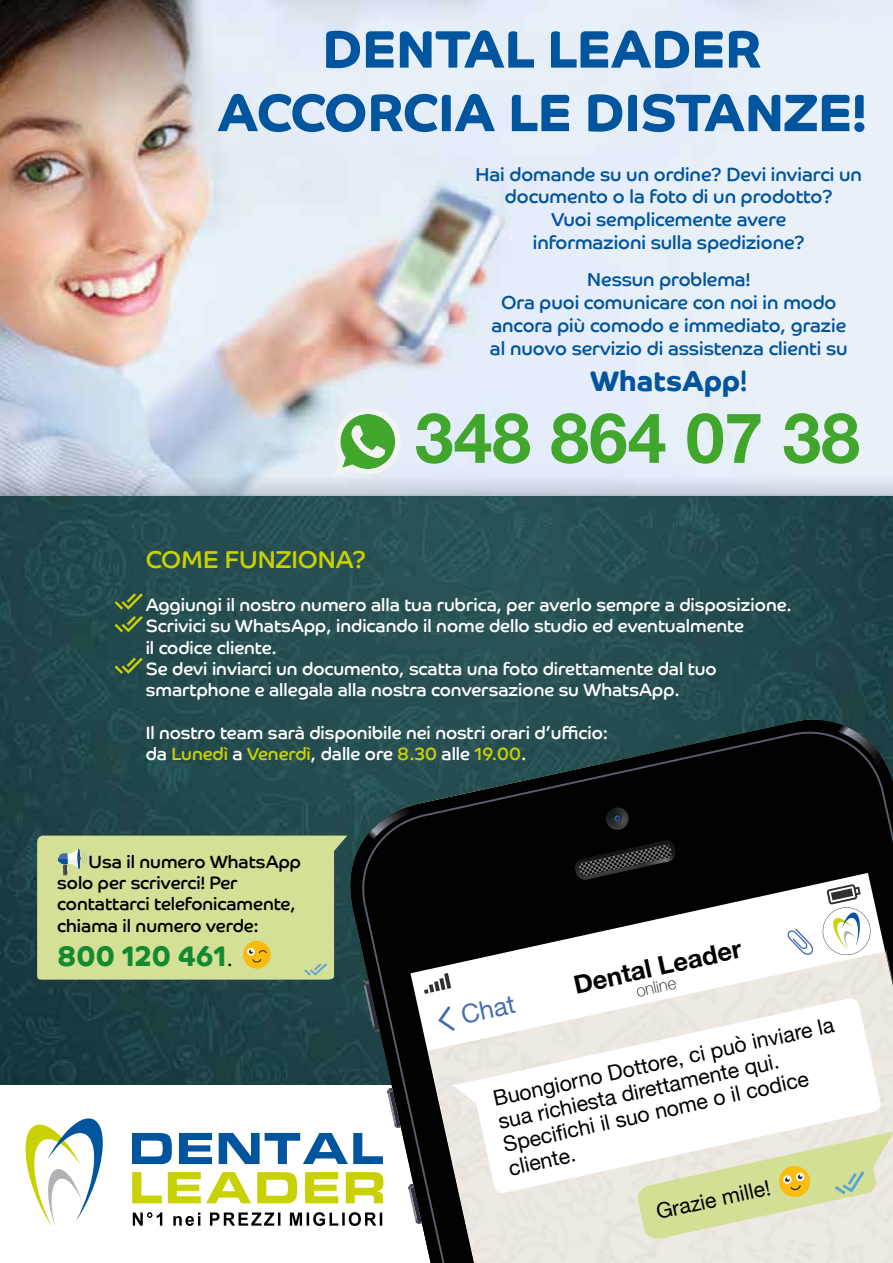
<style>
.page{position:relative;width:893px;height:1263px;background:#fff}
.page>*{position:absolute;margin:0;border:0;box-sizing:border-box;transform-origin:0 0}
.t1{font:52.95px/63.4px "Co Headline Bd";color:#01549e;text-align:center}
.t2{font:28.5px "Co Headline Bd";color:#128a2f}
.t3{font:28.5px "Co Headline Bd";color:#01549e}
.t4{font:700 25.65px "Helvetica Neue";color:#000}
.t5{font:25.65px "Helvetica Neue";color:#476fb0}
.t6{font:24.45px "Co Headline";color:#c9d103}
.t7{font:21.3px/24px "Helvetica Neue";color:#000}
.t8{font:18.9px/22.6px "Co Headline";color:#01549e;text-align:center}
.t9{font:17.85px/21.5px "Co Headline";color:#fff}
.t10{font:17.85px/21.5px "Co Headline";color:#000}
.t11{font:100 16.5px "Helvetica Neue";color:#000}
.s1{font-family:"Co Headline";font-size:30px}
.s2{color:#c9d103}
.s3{font-family:"Co Headline";font-size:17.85px;color:#000}
</style>
<div class="page">
<img style="left:0;top:495px;width:893px;height:590px">
<img style="left:0;top:0;width:893px;height:495px">
<svg style="left:416px;top:413px;width:114px;height:51px"></svg>
<svg style="left:551px;top:413px;width:114px;height:51px"></svg>
<svg style="left:687px;top:413px;width:73px;height:51px"></svg>
<svg style="left:784px;top:413px;width:75px;height:51px"></svg>
<svg style="left:334px;top:408px;width:67px;height:68px"></svg>
<svg style="left:342px;top:710px;width:551px;height:494px;fill:#254d4f"></svg>
<svg style="left:355px;top:724px;width:538px;height:527px;fill:#020202"></svg>
<svg style="left:363px;top:979px;width:17px;height:53px"></svg>
<svg style="left:408px;top:1184px;width:14px;height:40px"></svg>
<svg style="left:367px;top:808px;width:44px;height:32px"></svg>
<svg style="left:834px;top:724px;width:48px;height:42px"></svg>
<svg style="left:574px;top:840px;width:103px;height:40px"></svg>
<svg style="left:605px;top:807px;width:25px;height:24px"></svg>
<svg style="left:424px;top:973px;width:4px;height:21px"></svg>
<svg style="left:820px;top:884px;width:53px;height:67px"></svg>
<svg style="left:787px;top:929px;width:26px;height:22px"></svg>
<img style="left:428px;top:951px;width:465px;height:312px">
<svg style="left:453px;top:997px;width:429px;height:197px"></svg>
<svg style="left:636px;top:1131px;width:257px;height:109px"></svg>
<svg style="left:115px;top:593px;width:28px;height:17px"></svg>
<svg style="left:115px;top:616px;width:28px;height:16px"></svg>
<svg style="left:115px;top:657px;width:28px;height:17px"></svg>
<svg style="left:37px;top:835px;width:310px;height:145px"></svg>
<svg style="left:179px;top:1133px;width:33px;height:31px"></svg>
<svg style="left:132px;top:1133px;width:40px;height:31px"></svg>
<svg style="left:219px;top:1088px;width:182px;height:76px"></svg>
<svg style="left:132px;top:1172px;width:30px;height:31px"></svg>
<svg style="left:257px;top:1172px;width:40px;height:31px"></svg>
<svg style="left:168px;top:1172px;width:83px;height:31px"></svg>
<svg style="left:346px;top:1172px;width:37px;height:31px"></svg>
<svg style="left:305px;top:1172px;width:33px;height:31px"></svg>
<svg style="left:25px;top:1118px;width:78px;height:109px"></svg>
<svg style="left:133px;top:1212px;width:249px;height:14px"></svg>
<h1 class="t1" style="left:217px;top:18px;width:651px">DENTAL LEADER<br>ACCORCIA LE DISTANZE!</h1>
<p class="t8" style="left:476px;top:163px;width:388px">Hai domande su un ordine? Devi inviarci un documento o la foto di un prodotto?<br>Vuoi semplicemente avere<br>informazioni sulla spedizione?</p>
<p class="t8" style="left:490px;top:268px;width:359px">Nessun problema!<br>Ora puoi comunicare con noi in modo ancora più comodo e immediato, grazie al nuovo servizio di assistenza clienti su</p>
<h2 class="t3" style="left:590px;top:363px;width:158px">WhatsApp<span class="s1">!</span></h2>
<h3 class="t6" style="left:146px;top:545px;width:222px">COME FUNZIONA?</h3>
<p class="t9" style="left:146px;top:594px;width:648px">Aggiungi il nostro numero alla tua rubrica, per averlo sempre a disposizione.<br>Scrivici su WhatsApp, indicando il nome dello studio ed eventualmente<br>il codice cliente.<br>Se devi inviarci un documento, scatta una foto direttamente dal tuo smartphone e allegala alla nostra conversazione su WhatsApp.</p>
<p class="t9" style="left:146px;top:722px;width:464px">Il nostro team sarà disponibile nei nostri orari d’ufficio: da <span class="s2">Lunedì</span> a <span class="s2">Venerdì</span>, dalle ore <span class="s2">8.30</span> alle <span class="s2">19.00</span>.</p>
<p class="t10" style="left:57px;top:851px;width:245px;text-indent:31px">Usa il numero WhatsApp solo per scriverci! Per contattarci telefonicamente, chiama il numero verde:</p>
<h2 class="t2" style="left:57px;top:939px;width:177px">800 120 461<span class="s3">.</span></h2>
<h3 class="t4" style="left:570px;top:965px;width:173px;rotate:-12deg">Dental Leader</h3>
<p class="t11" style="left:634px;top:979px;width:42px;rotate:-12deg">online</p>
<p class="t7" style="left:491px;top:1087px;width:350px;rotate:-12deg">Buongiorno Dottore, ci può inviare la sua richiesta direttamente qui.<br>Specifichi il suo nome o il codice cliente.</p>
<p class="t7" style="left:654px;top:1201px;width:118px;rotate:-12deg">Grazie mille!</p>
<h3 class="t5" style="left:458px;top:997px;width:56px;rotate:-12deg">Chat</h3>
</div>
